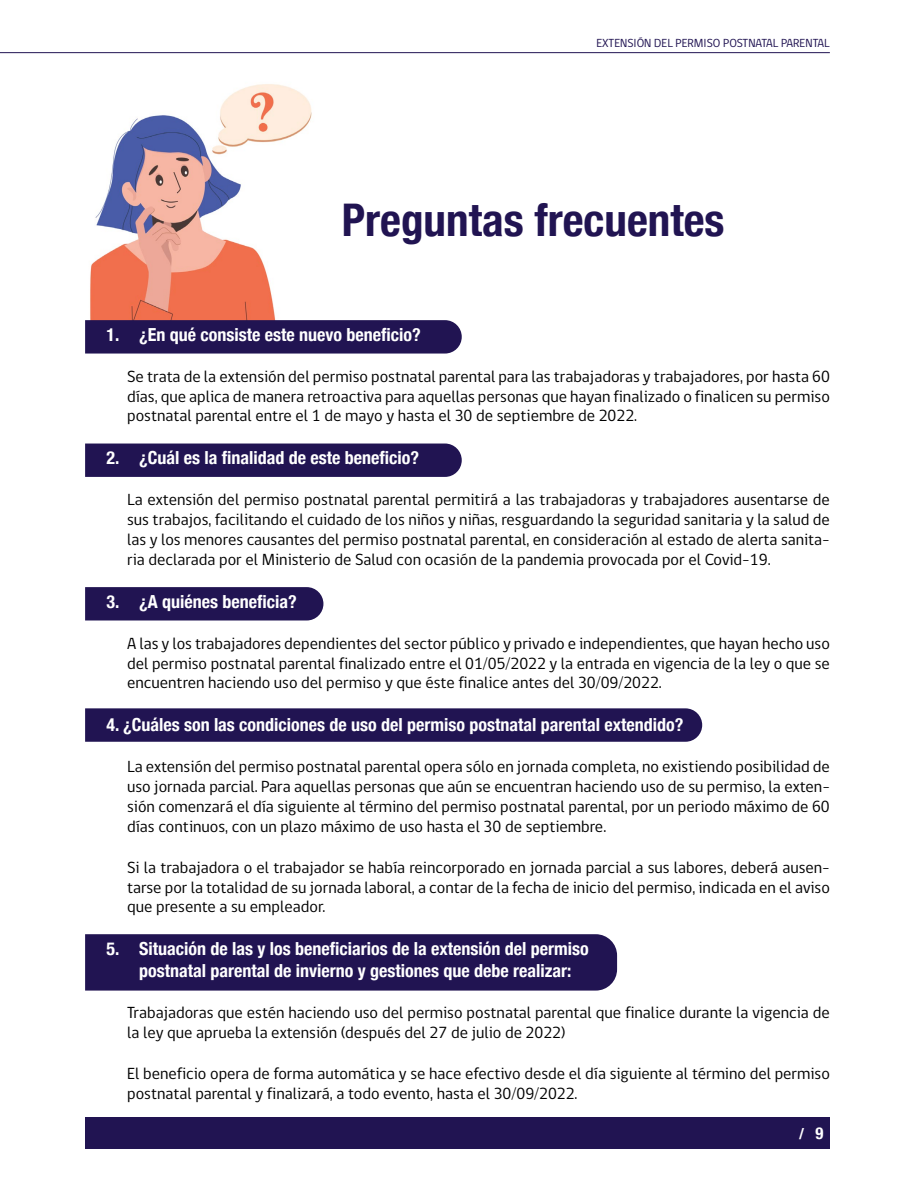
<style>
.page{position:relative;width:915px;height:1187px;background:#fff}
.page>*{position:absolute;margin:0;border:0;box-sizing:border-box;transform-origin:0 0}
.t1{font:700 condensed 45px "Helvetica Neue";color:#211452}
.t2{font:700 condensed 18px/21.6px "Helvetica Neue";color:#fff}
.t3{font:16.5px/19.8px "gob CL";color:#000;text-align:justify}
.t4{font:700 condensed 15px "Helvetica Neue";color:#fff}
.t5{font:12px "gob CL";color:#211452}
.s1{font-size:16.5px}
</style>
<div class="page">
<div style="left:85px;top:1116px;width:744px;height:32px;background:#211452"></div>
<hr style="left:0;top:52px;width:829px;height:1px;background:#211452">
<div style="left:85px;top:934px;width:532px;height:56px;background:#211452"></div>
<img style="left:90px;top:84px;width:222px;height:236px">
<div style="left:85px;top:708px;width:617px;height:33px;background:#211452"></div>
<div style="left:85px;top:587px;width:238px;height:33px;background:#211452"></div>
<div style="left:85px;top:443px;width:376px;height:34px;background:#211452"></div>
<div style="left:85px;top:320px;width:376px;height:33px;background:#211452"></div>
<p class="t5" style="left:596px;top:35px;width:235px">EXTENSIÓN DEL PERMISO POSTNATAL PARENTAL</p>
<h1 class="t1" style="left:342px;top:182px;width:384px">Preguntas frecuentes</h1>
<p class="t2" style="left:106px;top:322px;width:316px">1. ¿En qué consiste este nuevo beneficio?</p>
<p class="t3" style="left:127px;top:367px;width:704px">Se trata de la extensión del permiso postnatal parental para las trabajadoras y trabajadores, por hasta 60 días, que aplica de manera retroactiva para aquellas personas que hayan finalizado o finalicen su permiso postnatal parental entre el 1 de mayo y hasta el 30 de septiembre de 2022.</p>
<p class="t2" style="left:106px;top:446px;width:314px">2. ¿Cuál es la finalidad de este beneficio?</p>
<p class="t3" style="left:127px;top:490px;width:704px">La extensión del permiso postnatal parental permitirá a las trabajadoras y trabajadores ausentarse de sus trabajos, facilitando el cuidado de los niños y niñas, resguardando la seguridad sanitaria y la salud de las y los menores causantes del permiso postnatal parental, en consideración al estado de alerta sanita&shy;ria declarada por el Ministerio de Salud con ocasión de la pandemia provocada por el Covid-19.</p>
<p class="t2" style="left:106px;top:589px;width:192px">3. ¿A quiénes beneficia?</p>
<p class="t3" style="left:127px;top:633px;width:704px">A las y los trabajadores dependientes del sector público y privado e independientes, que hayan hecho uso del permiso postnatal parental finalizado entre el 01/05/2022 y la entrada en vigencia de la ley o que se encuentren haciendo uso del permiso y que éste finalice antes del 30/09/2022.</p>
<p class="t2" style="left:106px;top:712px;width:578px">4. ¿Cuáles son las condiciones de uso del permiso postnatal parental extendido?</p>
<p class="t3" style="left:127px;top:757px;width:704px">La extensión del permiso postnatal parental opera sólo en jornada completa, no existiendo posibilidad de uso jornada parcial. Para aquellas personas que aún se encuentran haciendo uso de su permiso, la exten&shy;sión comenzará el día siguiente al término del permiso postnatal parental, por un periodo máximo de 60 días continuos, con un plazo máximo de uso hasta el 30 de septiembre.</p>
<p class="t3" style="left:127px;top:857px;width:704px">Si la trabajadora o el trabajador se había reincorporado en jornada parcial a sus labores, deberá ausen&shy;tarse por la totalidad de su jornada laboral, a contar de la fecha de inicio del permiso, indicada en el aviso que presente a su empleador.</p>
<p class="t2" style="left:139px;top:936px;width:451px;text-indent:-33px">5. Situación de las y los beneficiarios de la extensión del permiso postnatal parental de invierno y gestiones que debe realizar:</p>
<p class="t3" style="left:127px;top:1002px;width:704px">Trabajadoras que estén haciendo uso del permiso postnatal parental que finalice durante la vigencia de la ley que aprueba la extensión (después del 27 de julio de 2022)</p>
<p class="t3" style="left:127px;top:1063px;width:704px">El beneficio opera de forma automática y se hace efectivo desde el día siguiente al término del permiso postnatal parental y finalizará, a todo evento, hasta el 30/09/2022.</p>
<p class="t4" style="left:799px;top:1120px;width:26px">/ <span class="s1">9</span></p>
</div>
